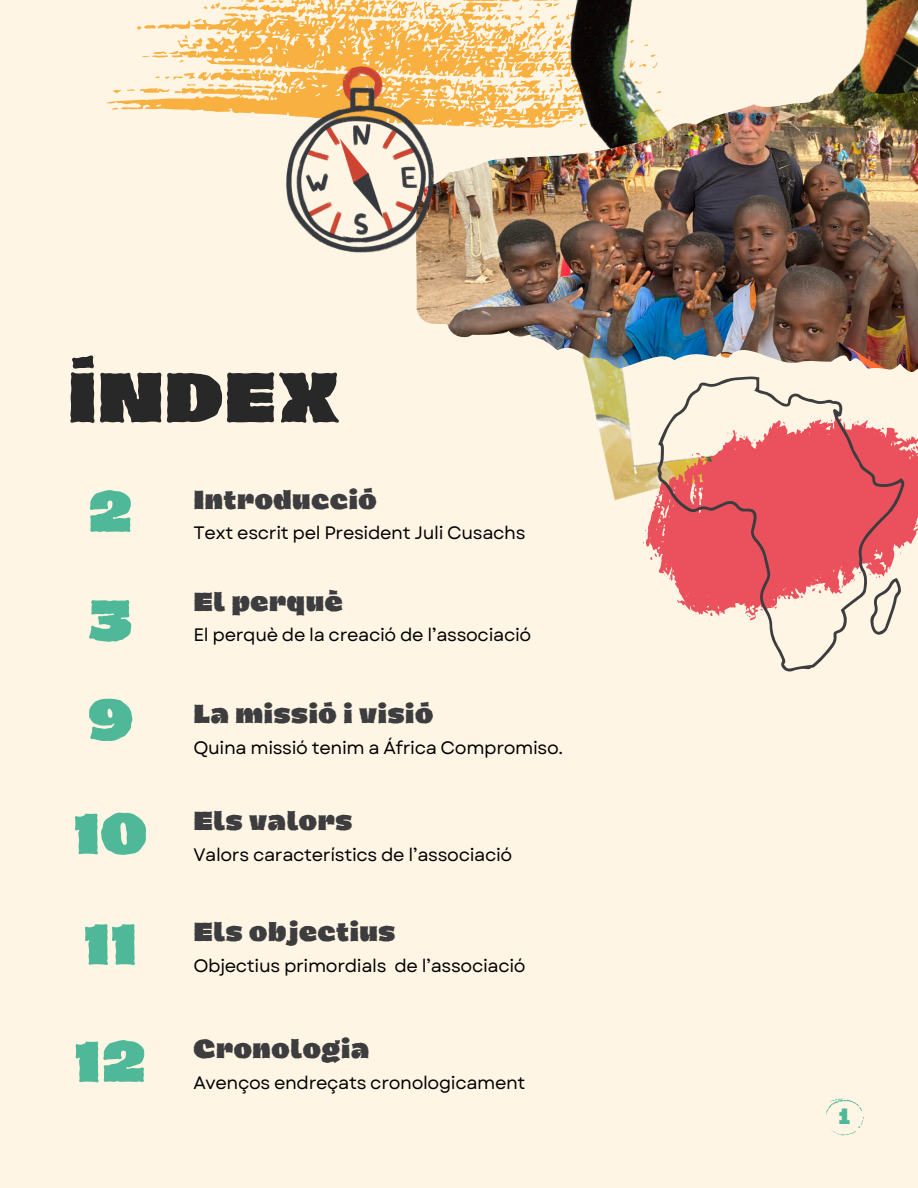
<style>
.page{position:relative;width:918px;height:1188px;background:#fff5e4}
.page>*{position:absolute;margin:0;border:0;box-sizing:border-box;transform-origin:0 0}
.t1{font:900 64.5px "Dingos Stamp";color:#282829}
.t2{font:900 52.5px "Dingos Stamp";color:#4fb899}
.t3{font:900 24px "Dingos Stamp";color:#3d3d3f}
.t4{font:800 22.5px "Vastago Grotesk";color:#4fb899}
.t5{font:18px "Garet";letter-spacing:-.02em;color:#000001}
</style>
<div class="page">
<svg style="left:106px;top:0;width:461px;height:115px"></svg>
<img style="left:567px;top:0;width:351px;height:501px">
<img style="left:416px;top:62px;width:502px;height:313px">
<img style="left:287px;top:67px;width:146px;height:185px">
<svg style="left:645px;top:415px;width:273px;height:136px"></svg>
<svg style="left:650px;top:553px;width:7px;height:7px"></svg>
<svg style="left:913px;top:446px;width:5px;height:5px"></svg>
<svg style="left:916px;top:518px;width:2px;height:13px"></svg>
<svg style="left:657px;top:376px;width:248px;height:296px;fill:#ea515c"></svg>
<svg style="left:851px;top:564px;width:50px;height:73px"></svg>
<svg style="left:826px;top:1098px;width:38px;height:38px"></svg>
<h1 class="t1" style="left:68px;top:371px;width:275px">ÍNDEX</h1>
<p class="t2" style="left:87px;top:490px;width:47px">2</p>
<p class="t2" style="left:88px;top:599px;width:47px">3</p>
<p class="t2" style="left:87px;top:698px;width:47px">9</p>
<p class="t2" style="left:73px;top:812px;width:76px">10</p>
<p class="t2" style="left:83px;top:923px;width:55px">11</p>
<p class="t2" style="left:74px;top:1040px;width:74px">12</p>
<p class="t3" style="left:194px;top:490px;width:185px">Introducció</p>
<p class="t5" style="left:194px;top:520px;width:334px">Text escrit pel President Juli Cusachs</p>
<p class="t3" style="left:194px;top:592px;width:151px">El perquè</p>
<h2 class="t5" style="left:194px;top:622px;width:339px">El perquè de la creació de l’associació</h2>
<h2 class="t3" style="left:194px;top:704px;width:242px">La missió i visió</h2>
<p class="t5" style="left:194px;top:734px;width:371px">Quina missió tenim a África Compromiso.</p>
<h2 class="t3" style="left:194px;top:811px;width:161px">Els valors</h2>
<p class="t5" style="left:194px;top:842px;width:320px">Valors característics de l’associació</p>
<h2 class="t3" style="left:194px;top:922px;width:204px">Els objectius</h2>
<p class="t5" style="left:194px;top:952px;width:334px">Objectius primordials de l’associació</p>
<h2 class="t3" style="left:194px;top:1039px;width:178px">Cronologia</h2>
<p class="t5" style="left:194px;top:1070px;width:334px">Avenços endreçats cronologicament</p>
<h2 class="t4" style="left:839px;top:1103px;width:13px">1</h2>
</div>
